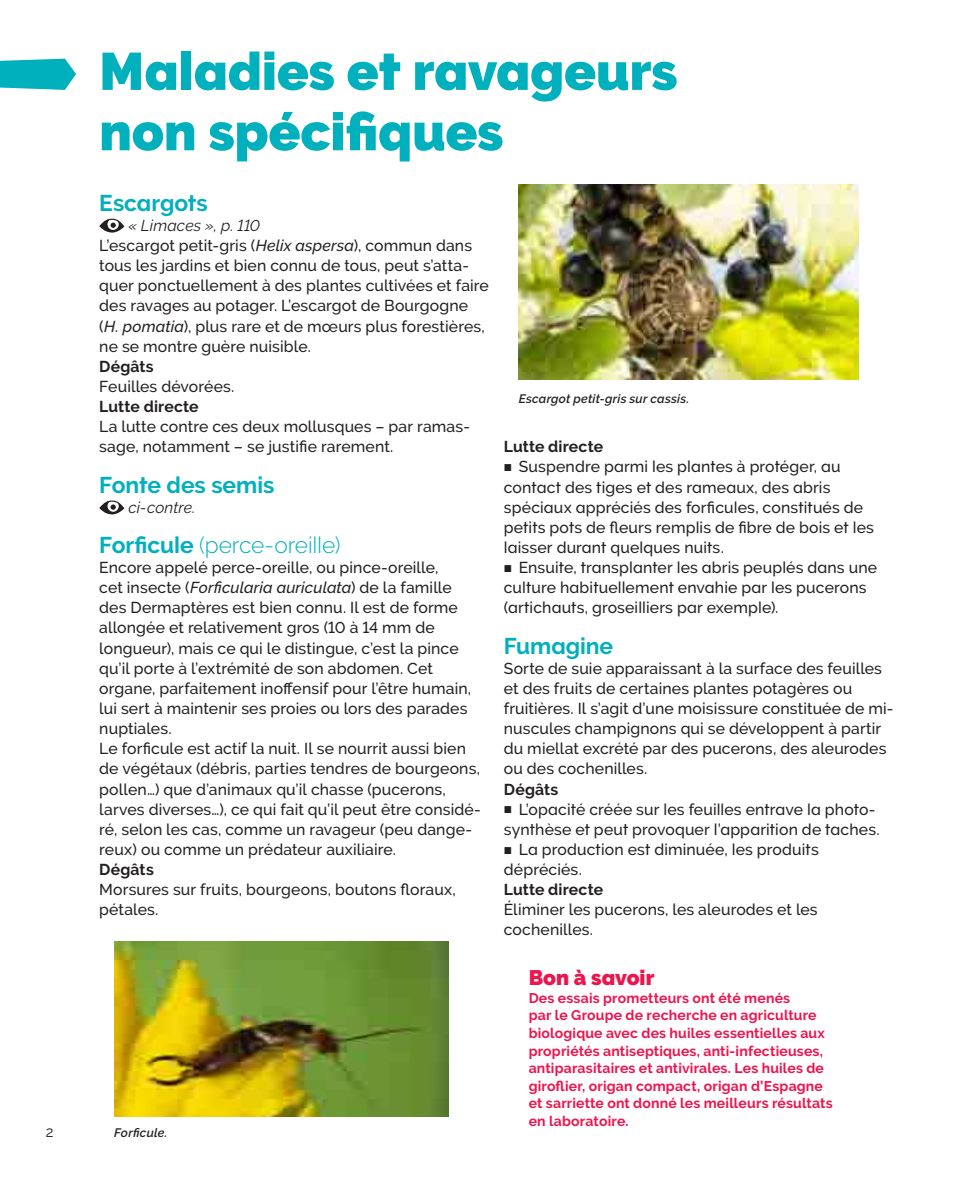
<style>
.page{position:relative;width:968px;height:1191px;background:#fff}
.page>*{position:absolute;margin:0;border:0;box-sizing:border-box;transform-origin:0 0}
.t1{font:900 52.5px/60.4px "Raleway";color:#00b0bc}
.t2{font:700 22.75px "Raleway";color:#00b0bc}
.t3{font:300 22.75px "Raleway";letter-spacing:-.01em;color:#00b0bc}
.t4{font:900 21px "Raleway";color:#ed154d}
.t5{font:500 15.75px/20.1px "Raleway";letter-spacing:.01em;color:#231f20}
.t6{font:700 15.75px "Raleway";letter-spacing:.01em;color:#231f20}
.t7{font:italic 15.75px "Raleway";letter-spacing:.005em;color:#231f20}
.t8{font:14.88px "Raleway";color:#231f20}
.t9{font:700 14px/17.5px "Raleway";letter-spacing:.015em;color:#ed154d}
.t10{font:italic 600 12.25px "Raleway";letter-spacing:.02em;color:#231f20}
.s1{font-weight:400;font-style:italic}
.s2{font-style:italic}
.s3{font-weight:700}
</style>
<div class="page">
<svg style="left:99px;top:218px;width:26px;height:14px"></svg>
<svg style="left:99px;top:500px;width:26px;height:14px"></svg>
<img style="left:114px;top:942px;width:334px;height:174px">
<img style="left:518px;top:185px;width:340px;height:194px">
<svg style="left:0;top:59px;width:76px;height:31px;background:#20bac4"></svg>
<p class="t8" style="left:46px;top:1122px;width:9px">2</p>
<h1 class="t1" style="left:99px;top:41px;width:579px">Maladies et ravageurs non spécifiques</h1>
<h2 class="t2" style="left:99px;top:190px;width:110px">Escargots</h2>
<p class="t5" style="left:99px;top:215px;width:391px;text-indent:29px"><span class="s1">« Limaces », p. 110<br></span>L’escargot petit-gris (<span class="s2">Helix aspersa</span>), commun dans tous les jardins et bien connu de tous, peut s’atta&shy;quer ponctuellement à des plantes cultivées et faire des ravages au potager. L’escargot de Bourgogne (<span class="s2">H. pomatia</span>), plus rare et de mœurs plus forestières, ne se montre guère nuisible.</p>
<p class="t6" style="left:99px;top:357px;width:56px">Dégâts</p>
<p class="t5" style="left:99px;top:376px;width:137px">Feuilles dévorées.</p>
<p class="t6" style="left:99px;top:397px;width:101px">Lutte directe</p>
<p class="t5" style="left:99px;top:416px;width:372px">La lutte contre ces deux mollusques – par ramas&shy;sage, notamment – se justifie rarement.</p>
<h2 class="t2" style="left:99px;top:471px;width:177px">Fonte des semis</h2>
<p class="t7" style="left:128px;top:498px;width:69px">ci-contre.</p>
<h2 class="t3" style="left:99px;top:531px;width:243px"><span class="s3">Forficule</span> (perce-oreille)</h2>
<p class="t5" style="left:99px;top:557px;width:383px">Encore appelé perce-oreille, ou pince-oreille,<br>cet insecte (<span class="s2">Forficularia auriculata</span>) de la famille des Dermaptères est bien connu. Il est de forme allongée et relativement gros (10 à 14 mm de longueur), mais ce qui le distingue, c’est la pince qu’il porte à l’extrémité de son abdomen. Cet organe, parfaitement inoffensif pour l’être humain, lui sert à maintenir ses proies ou lors des parades nuptiales.<br>Le forficule est actif la nuit. Il se nourrit aussi bien de végétaux (débris, parties tendres de bourgeons, pollen…) que d’animaux qu’il chasse (pucerons, larves diverses…), ce qui fait qu’il peut être considé&shy;ré, selon les cas, comme un ravageur (peu dange&shy;reux) ou comme un prédateur auxiliaire.</p>
<p class="t6" style="left:99px;top:860px;width:56px">Dégâts</p>
<p class="t5" style="left:99px;top:879px;width:358px">Morsures sur fruits, bourgeons, boutons floraux, pétales.</p>
<p class="t10" style="left:114px;top:1125px;width:55px">Forficule.</p>
<p class="t10" style="left:518px;top:392px;width:172px">Escargot petit-gris sur cassis.</p>
<p class="t6" style="left:504px;top:438px;width:101px">Lutte directe</p>
<p class="t5" style="left:504px;top:457px;width:371px;text-indent:15px">Suspendre parmi les plantes à protéger, au contact des tiges et des rameaux, des abris spéciaux appréciés des forficules, constitués de petits pots de fleurs remplis de fibre de bois et les laisser durant quelques nuits.</p>
<p class="t5" style="left:504px;top:557px;width:375px;text-indent:15px">Ensuite, transplanter les abris peuplés dans une culture habituellement envahie par les pucerons (artichauts, groseilliers par exemple).</p>
<h2 class="t2" style="left:504px;top:632px;width:111px">Fumagine</h2>
<p class="t5" style="left:504px;top:658px;width:391px">Sorte de suie apparaissant à la surface des feuilles et des fruits de certaines plantes potagères ou fruitières. Il s’agit d’une moisissure constituée de mi&shy;nuscules champignons qui se développent à partir du miellat excrété par des pucerons, des aleurodes ou des cochenilles.</p>
<p class="t6" style="left:504px;top:780px;width:56px">Dégâts</p>
<p class="t5" style="left:518px;top:799px;width:358px">L’opacité créée sur les feuilles entrave la photo-</p>
<p class="t5" style="left:504px;top:819px;width:377px">synthèse et peut provoquer l’apparition de taches.</p>
<p class="t5" style="left:518px;top:839px;width:301px">La production est diminuée, les produits</p>
<p class="t5" style="left:504px;top:859px;width:79px">dépréciés.</p>
<p class="t6" style="left:504px;top:880px;width:101px">Lutte directe</p>
<p class="t5" style="left:504px;top:899px;width:315px">Éliminer les pucerons, les aleurodes et les cochenilles.</p>
<h3 class="t4" style="left:528px;top:966px;width:127px">Bon à savoir</h3>
<p class="t9" style="left:528px;top:989px;width:305px">Des essais prometteurs ont été menés<br>par le Groupe de recherche en agriculture biologique avec des huiles essentielles aux propriétés antiseptiques, anti-infectieuses, antiparasitaires et antivirales. Les huiles de giroflier, origan compact, origan d’Espagne et sarriette ont donné les meilleurs résultats en laboratoire.</p>
</div>
